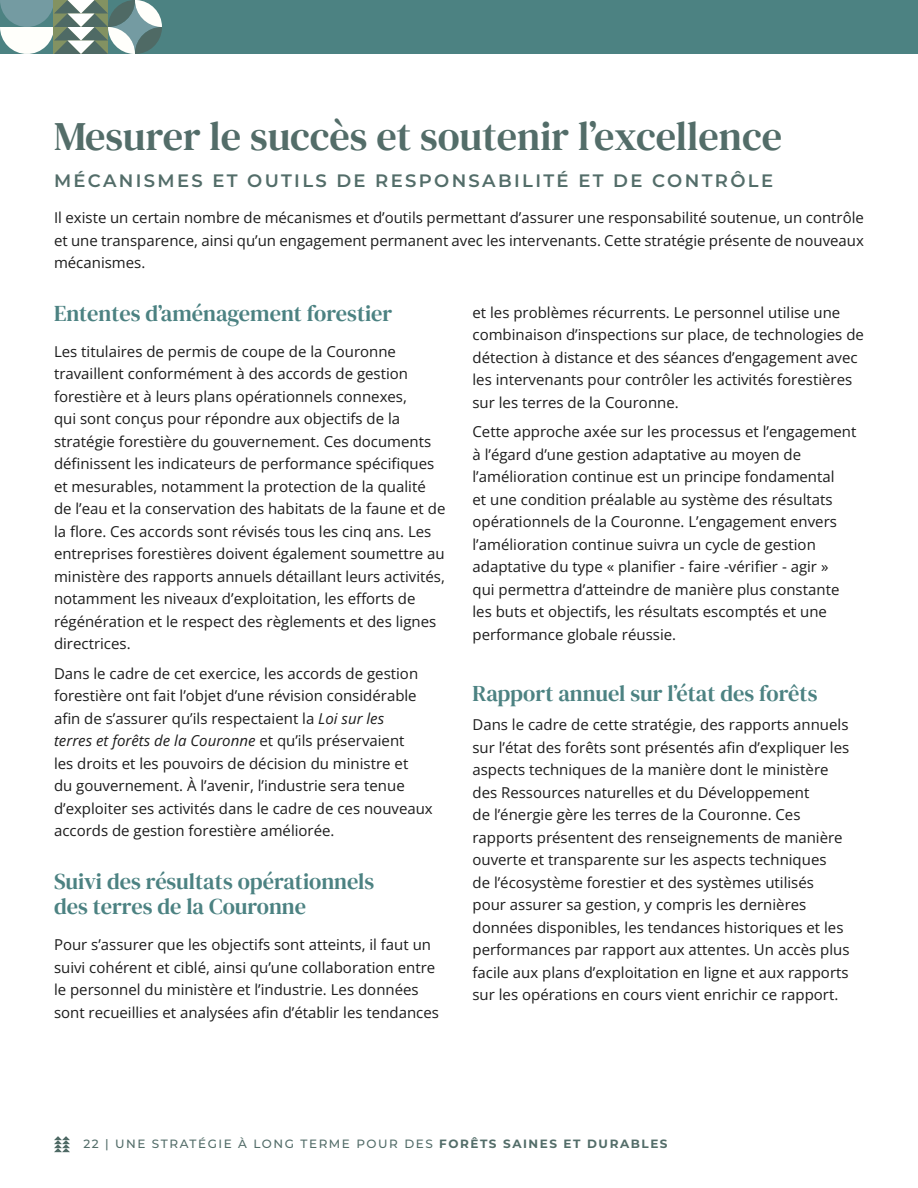
<style>
.page{position:relative;width:918px;height:1188px;background:#fff}
.page>*{position:absolute;margin:0;border:0;box-sizing:border-box;transform-origin:0 0}
.t1{font:40.5px "DM Serif Text";color:#536d69}
.t2{font:22.5px/25.5px "DM Serif Text";color:#4c8282}
.t3{font:600 18px "Montserrat";letter-spacing:.13em;color:#536d69}
.t4{font:15px/22.5px "Open Sans";color:#1c1c1c}
.t5{font:500 12px "Montserrat";letter-spacing:.13em;color:#536d69}
.s1{font-style:italic}
.s2{font-weight:700}
</style>
<div class="page">
<div style="left:0;top:0;width:918px;height:54px;background:#4c8282"></div>
<svg style="left:0;top:0;width:162px;height:54px;background:#90a8a3"></svg>
<svg style="left:54px;top:1136px;width:16px;height:16px"></svg>
<h1 class="t1" style="left:54px;top:113px;width:730px">Mesurer le succès et soutenir l’excellence</h1>
<p class="t3" style="left:54px;top:168px;width:721px">MÉCANISMES ET OUTILS DE RESPONSABILITÉ ET DE CONTRÔLE</p>
<p class="t4" style="left:54px;top:206px;width:812px;text-align:justify">Il existe un certain nombre de mécanismes et d’outils permettant d’assurer une responsabilité soutenue, un contrôle et une transparence, ainsi qu’un engagement permanent avec les intervenants. Cette stratégie présente de nouveaux mécanismes.</p>
<h2 class="t2" style="left:54px;top:301px;width:340px">Ententes d’aménagement forestier</h2>
<p class="t4" style="left:54px;top:340px;width:393px">Les titulaires de permis de coupe de la Couronne travaillent conformément à des accords de gestion forestière et à leurs plans opérationnels connexes,<br>qui sont conçus pour répondre aux objectifs de la stratégie forestière du gouvernement. Ces documents définissent les indicateurs de performance spécifiques et mesurables, notamment la protection de la qualité de l’eau et la conservation des habitats de la faune et de la flore. Ces accords sont révisés tous les cinq ans. Les entreprises forestières doivent également soumettre au ministère des rapports annuels détaillant leurs activités, notamment les niveaux d’exploitation, les efforts de régénération et le respect des règlements et des lignes directrices.</p>
<p class="t4" style="left:54px;top:662px;width:380px">Dans le cadre de cet exercice, les accords de gestion forestière ont fait l’objet d’une révision considérable afin de s’assurer qu’ils respectaient la <span class="s1">Loi sur les<br>terres et forêts de la Couronne</span> et qu’ils préservaient<br>les droits et les pouvoirs de décision du ministre et<br>du gouvernement. À l’avenir, l’industrie sera tenue d’exploiter ses activités dans le cadre de ces nouveaux accords de gestion forestière améliorée.</p>
<h2 class="t2" style="left:54px;top:869px;width:322px">Suivi des résultats opérationnels des terres de la Couronne</h2>
<p class="t4" style="left:54px;top:933px;width:387px">Pour s’assurer que les objectifs sont atteints, il faut un suivi cohérent et ciblé, ainsi qu’une collaboration entre le personnel du ministère et l’industrie. Les données sont recueillies et analysées afin d’établir les tendances</p>
<p class="t4" style="left:472px;top:301px;width:393px">et les problèmes récurrents. Le personnel utilise une combinaison d’inspections sur place, de technologies de détection à distance et des séances d’engagement avec les intervenants pour contrôler les activités forestières sur les terres de la Couronne.</p>
<p class="t4" style="left:472px;top:420px;width:386px">Cette approche axée sur les processus et l’engagement à l’égard d’une gestion adaptative au moyen de l’amélioration continue est un principe fondamental<br>et une condition préalable au système des résultats opérationnels de la Couronne. L’engagement envers l’amélioration continue suivra un cycle de gestion adaptative du type « planifier - faire -vérifier - agir »<br>qui permettra d’atteindre de manière plus constante les buts et objectifs, les résultats escomptés et une performance globale réussie.</p>
<h2 class="t2" style="left:472px;top:681px;width:347px">Rapport annuel sur l’état des forêts</h2>
<p class="t4" style="left:472px;top:713px;width:379px">Dans le cadre de cette stratégie, des rapports annuels sur l’état des forêts sont présentés afin d’expliquer les aspects techniques de la manière dont le ministère des Ressources naturelles et du Développement<br>de l’énergie gère les terres de la Couronne. Ces rapports présentent des renseignements de manière ouverte et transparente sur les aspects techniques<br>de l’écosystème forestier et des systèmes utilisés pour assurer sa gestion, y compris les dernières données disponibles, les tendances historiques et les performances par rapport aux attentes. Un accès plus facile aux plans d’exploitation en ligne et aux rapports sur les opérations en cours vient enrichir ce rapport.</p>
<p class="t5" style="left:84px;top:1135px;width:586px">22 | UNE STRATÉGIE À LONG TERME POUR DES <span class="s2">FORÊTS SAINES ET DURABLES</span></p>
</div>
